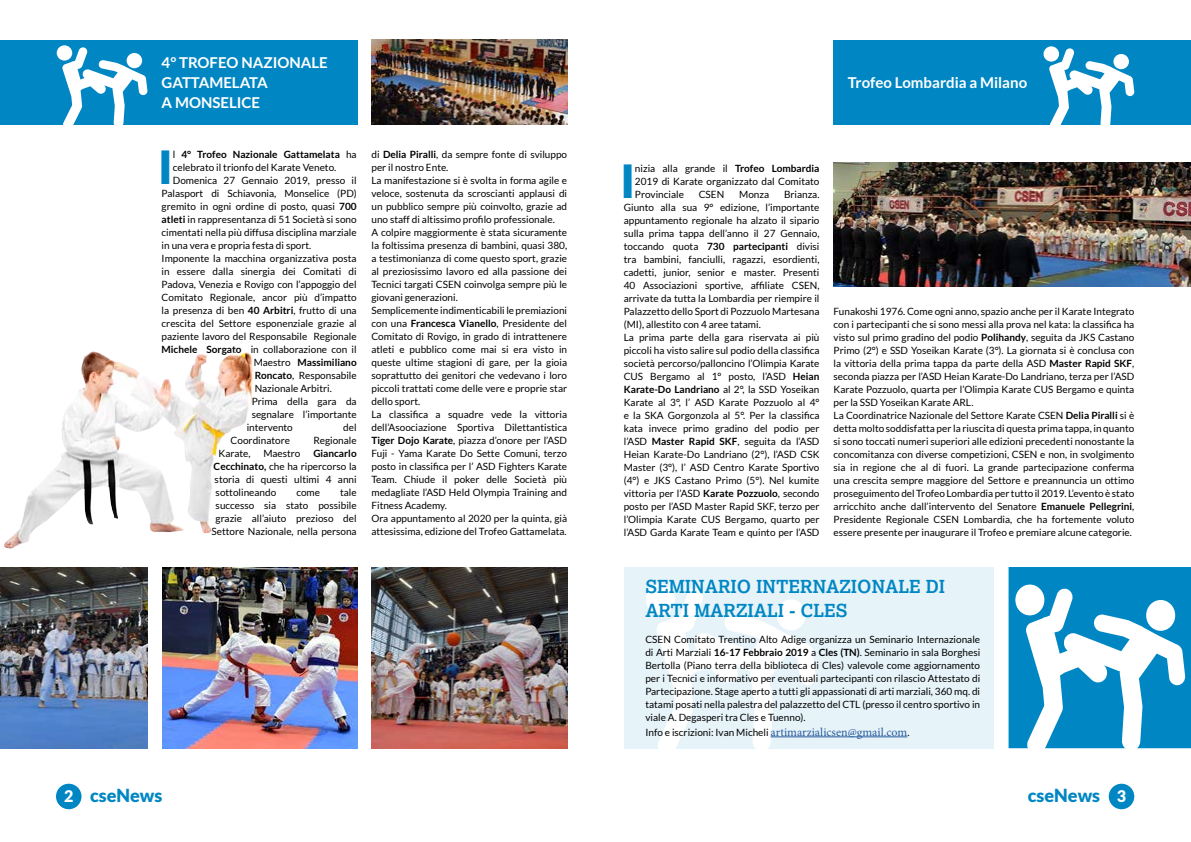
<style>
.page{position:relative;width:1191px;height:842px;background:#fff}
.page>*{position:absolute;margin:0;border:0;box-sizing:border-box;transform-origin:0 0}
.t1{font:900 45.7px "Lato";color:#0087c3}
.t2{font:700 18px/24px "Lexia Da Ma";color:#0087c3}
.t3{font:900 18px "Lato";color:#0087c3}
.t4{font:700 15px/20px "Lato";color:#fff}
.t5{font:10px/13px "Lato";color:#000;text-align:justify}
.t6{font:700 10px "Lato";color:#000}
.s1{font-weight:400}
.s2{font-weight:700}
.s3{font-family:"Minion Pro";font-size:12px;color:#275b9b}
.s4{font-size:16px;color:#fff}
</style>
<div class="page">
<div style="left:0;top:40px;width:357px;height:85px;background:#0087c3"></div>
<svg style="left:57px;top:45px;width:15px;height:16px"></svg>
<svg style="left:62px;top:47px;width:86px;height:78px"></svg>
<div style="left:833px;top:40px;width:358px;height:85px;background:#0087c3"></div>
<svg style="left:1043px;top:46px;width:16px;height:16px"></svg>
<svg style="left:1048px;top:48px;width:86px;height:77px"></svg>
<div style="left:624px;top:567px;width:369px;height:181px;background:#e6f3f9"></div>
<div style="left:646px;top:584px;width:29px;height:31px;background:#fff;border-radius:50%"></div>
<svg style="left:655px;top:588px;width:161px;height:161px"></svg>
<hr style="left:770px;top:736px;width:137px;height:1px;background:#275b9b">
<svg style="left:1008px;top:567px;width:183px;height:182px"></svg>
<img style="left:833px;top:162px;width:358px;height:124px">
<img style="left:4px;top:351px;width:242px;height:197px">
<img style="left:371px;top:40px;width:196px;height:85px">
<img style="left:0;top:567px;width:147px;height:181px">
<img style="left:371px;top:567px;width:196px;height:181px">
<img style="left:162px;top:567px;width:195px;height:181px">
<div style="left:56px;top:784px;width:25px;height:25px;background:#0087c3;border-radius:50%"></div>
<div style="left:1108px;top:784px;width:26px;height:25px;background:#0087c3;border-radius:50%"></div>
<h3 class="t4" style="left:162px;top:52px;width:168px">4° TROFEO NAZIONALE<br>GATTAMELATA<br>A MONSELICE</h3>
<h1 class="t1" style="left:158px;top:140px;width:16px">I</h1>
<p class="t6" style="left:173px;top:148px;width:185px"><span class="s1">l</span> 4° Trofeo Nazionale Gattamelata <span class="s1">ha</span></p>
<p class="t5" style="left:173px;top:160px;width:165px">celebrato il trionfo del Karate Veneto.</p>
<p class="t5" style="left:173px;top:173px;width:185px">Domenica 27 Gennaio 2019, presso il</p>
<p class="t5" style="left:162px;top:186px;width:196px">Palasport di Schiavonia, Monselice (PD)</p>
<p class="t5" style="left:162px;top:199px;width:196px">gremito in ogni ordine di posto, quasi <span class="s2">700</span></p>
<p class="t5" style="left:162px;top:212px;width:196px"><span class="s2">atleti</span> in rappresentanza di 51 Società si sono</p>
<p class="t5" style="left:162px;top:225px;width:197px">cimentati nella più diffusa disciplina marziale</p>
<p class="t5" style="left:162px;top:238px;width:151px">in una vera e propria festa di sport.</p>
<p class="t5" style="left:162px;top:251px;width:196px">Imponente la macchina organizzativa posta</p>
<p class="t5" style="left:162px;top:264px;width:196px">in essere dalla sinergia dei Comitati di</p>
<p class="t5" style="left:162px;top:277px;width:196px">Padova, Venezia e Rovigo con l’appoggio del</p>
<p class="t5" style="left:162px;top:290px;width:196px">Comitato Regionale, ancor più d’impatto</p>
<p class="t5" style="left:162px;top:303px;width:196px">la presenza di ben <span class="s2">40 Arbitri</span>, frutto di una</p>
<p class="t5" style="left:162px;top:316px;width:197px">crescita del Settore esponenziale grazie al</p>
<p class="t5" style="left:162px;top:329px;width:196px">paziente lavoro del Responsabile Regionale</p>
<p class="t5" style="left:162px;top:342px;width:197px"><span class="s2">Michele Sorgato</span> in collaborazione con il</p>
<p class="t6" style="left:254px;top:356px;width:104px"><span class="s1">Maestro</span> Massimiliano</p>
<p class="t5" style="left:255px;top:368px;width:103px"><span class="s2">Roncato</span>, Responsabile</p>
<p class="t5" style="left:255px;top:381px;width:79px">Nazionale Arbitri.</p>
<p class="t5" style="left:252px;top:394px;width:107px">Prima della gara da</p>
<p class="t5" style="left:252px;top:407px;width:107px">segnalare l’importante</p>
<p class="t5" style="left:247px;top:420px;width:48px">intervento</p>
<p class="t5" style="left:343px;top:420px;width:15px">del</p>
<p class="t5" style="left:231px;top:433px;width:61px">Coordinatore</p>
<p class="t5" style="left:313px;top:433px;width:45px">Regionale</p>
<p class="t5" style="left:219px;top:446px;width:33px">Karate,</p>
<p class="t5" style="left:263px;top:446px;width:39px">Maestro</p>
<p class="t5" style="left:214px;top:446px;width:145px;text-indent:100px"><span class="s2">Giancarlo Cecchinato,</span> che ha ripercorso la storia di questi ultimi 4 anni sottolineando</p>
<p class="t5" style="left:212px;top:485px;width:147px;text-align:right">tale<br>successo sia stato possibile grazie all’aiuto prezioso del<br>Settore Nazionale, nella persona</p>
<p class="t5" style="left:296px;top:485px;width:25px">come</p>
<p class="t5" style="left:371px;top:147px;width:197px;text-align:left">di <span class="s2">Delia Piralli</span>, da sempre fonte di sviluppo per il nostro Ente.<br>La manifestazione si è svolta in forma agile e veloce, sostenuta da scroscianti applausi di un pubblico sempre più coinvolto, grazie ad uno staff di altissimo profilo professionale.<br>A colpire maggiormente è stata sicuramente la foltissima presenza di bambini, quasi 380, a testimonianza di come questo sport, grazie al preziosissimo lavoro ed alla passione dei Tecnici targati CSEN coinvolga sempre più le giovani generazioni.<br>Semplicemente indimenticabili le premiazioni con una <span class="s2">Francesca Vianello</span>, Presidente del Comitato di Rovigo, in grado di intrattenere atleti e pubblico come mai si era visto in queste ultime stagioni di gare, per la gioia soprattutto dei genitori che vedevano i loro piccoli trattati come delle vere e proprie star dello sport.<br>La classifica a squadre vede la vittoria dell’Asoociazione Sportiva Dilettantistica <span class="s2">Tiger Dojo Karate</span>, piazza d’onore per l’ASD Fuji - Yama Karate Do Sette Comuni, terzo posto in classifica per l’ ASD Fighters Karate Team. Chiude il poker delle Società più medagliate l’ASD Held Olympia Training and Fitness Academy.<br>Ora appuntamento al 2020 per la quinta, già attesissima, edizione del Trofeo Gattamelata.</p>
<h3 class="t4" style="left:848px;top:72px;width:181px">Trofeo Lombardia a Milano</h3>
<h1 class="t1" style="left:620px;top:155px;width:16px">I</h1>
<p class="t5" style="left:635px;top:162px;width:186px">nizia alla grande il <span class="s2">Trofeo Lombardia </span>2019 di Karate organizzato dal Comitato Provinciale</p>
<p class="t5" style="left:624px;top:188px;width:197px;text-align:left;text-indent:160px">Brianza.<br>Giunto alla sua 9° edizione, l’importante appuntamento regionale ha alzato il sipario sulla prima tappa dell’anno il 27 Gennaio, toccando quota <span class="s2">730 partecipanti</span> divisi tra bambini, fanciulli, ragazzi, esordienti, cadetti, junior, senior e master. Presenti 40 Associazioni sportive, affiliate CSEN, arrivate da tutta la Lombardia per riempire il Palazzetto dello Sport di Pozzuolo Martesana (MI), allestito con 4 aree tatami.<br>La prima parte della gara riservata ai più piccoli ha visto salire sul podio della classifica società percorso/palloncino l’Olimpia Karate CUS Bergamo al 1° posto, l’ASD <span class="s2">Heian Karate-Do Landriano</span> al 2°, la SSD Yoseikan Karate al 3°, l’ ASD Karate Pozzuolo al 4° e la SKA Gorgonzola al 5°. Per la classifica kata invece primo gradino del podio per l’ASD <span class="s2">Master Rapid SKF</span>, seguita da l’ASD Heian Karate-Do Landriano (2°), l’ASD CSK Master (3°), l’ ASD Centro Karate Sportivo (4°) e JKS Castano Primo (5°). Nel kumite vittoria per l’ASD <span class="s2">Karate Pozzuolo</span>, secondo posto per l’ASD Master Rapid SKF, terzo per l’Olimpia Karate CUS Bergamo, quarto per l’ASD Garda Karate Team e quinto per l’ASD</p>
<p class="t5" style="left:698px;top:188px;width:27px">CSEN</p>
<p class="t5" style="left:739px;top:188px;width:32px">Monza</p>
<p class="t5" style="left:833px;top:304px;width:302px;text-align:left">Funakoshi 1976. Come ogni anno, spazio anche per il Karate Integrato con i partecipanti che si sono messi alla prova nel kata: la classifica ha visto sul primo gradino del podio <span class="s2">Polihandy</span>, seguita da JKS Castano Primo (2°) e SSD Yoseikan Karate (3°). La giornata si è conclusa con la vittoria della prima tappa da parte della ASD <span class="s2">Master Rapid SKF</span>, seconda piazza per l’ASD Heian Karate-Do Landriano, terza per l’ASD Karate Pozzuolo, quarta per l’Olimpia Karate CUS Bergamo e quinta per la SSD Yoseikan Karate ARL.<br>La Coordinatrice Nazionale del Settore Karate CSEN <span class="s2">Delia Piralli</span> si è detta molto soddisfatta per la riuscita di questa prima tappa, in quanto si sono toccati numeri superiori alle edizioni precedenti nonostante la concomitanza con diverse competizioni, CSEN e non, in svolgimento sia in regione che al di fuori. La grande partecipazione conferma una crescita sempre maggiore del Settore e preannuncia un ottimo proseguimento del Trofeo Lombardia per tutto il 2019. L’evento è stato arricchito anche dall’intervento del Senatore <span class="s2">Emanuele Pellegrini</span>, Presidente Regionale CSEN Lombardia, che ha fortemente voluto essere presente per inaugurare il Trofeo e premiare alcune categorie.</p>
<h2 class="t2" style="left:645px;top:575px;width:301px">SEMINARIO INTERNAZIONALE DI<br>ARTI MARZIALI - CLES</h2>
<p class="t5" style="left:645px;top:633px;width:336px">CSEN Comitato Trentino Alto Adige organizza un Seminario Internazionale di Arti Marziali <span class="s2">16-17 Febbraio 2019</span> a <span class="s2">Cles (TN)</span>. Seminario in sala Borghesi Bertolla (Piano terra della biblioteca di Cles) valevole come aggiornamento per i Tecnici e informativo per eventuali partecipanti con rilascio Attestato di Partecipazione. Stage aperto a tutti gli appassionati di arti marziali, 360 mq. di tatami posati nella palestra del palazzetto del CTL (presso il centro sportivo in viale A. Degasperi tra Cles e Tuenno).</p>
<p class="t5" style="left:645px;top:725px;width:265px">Info e iscrizioni: Ivan Micheli <span class="s3">artimarzialicsen@gmail.com</span>.</p>
<h2 class="t3" style="left:64px;top:785px;width:100px"><span class="s4">2</span> cseNews</h2>
<h2 class="t3" style="left:1027px;top:785px;width:100px">cseNews <span class="s4">3</span></h2>
</div>
